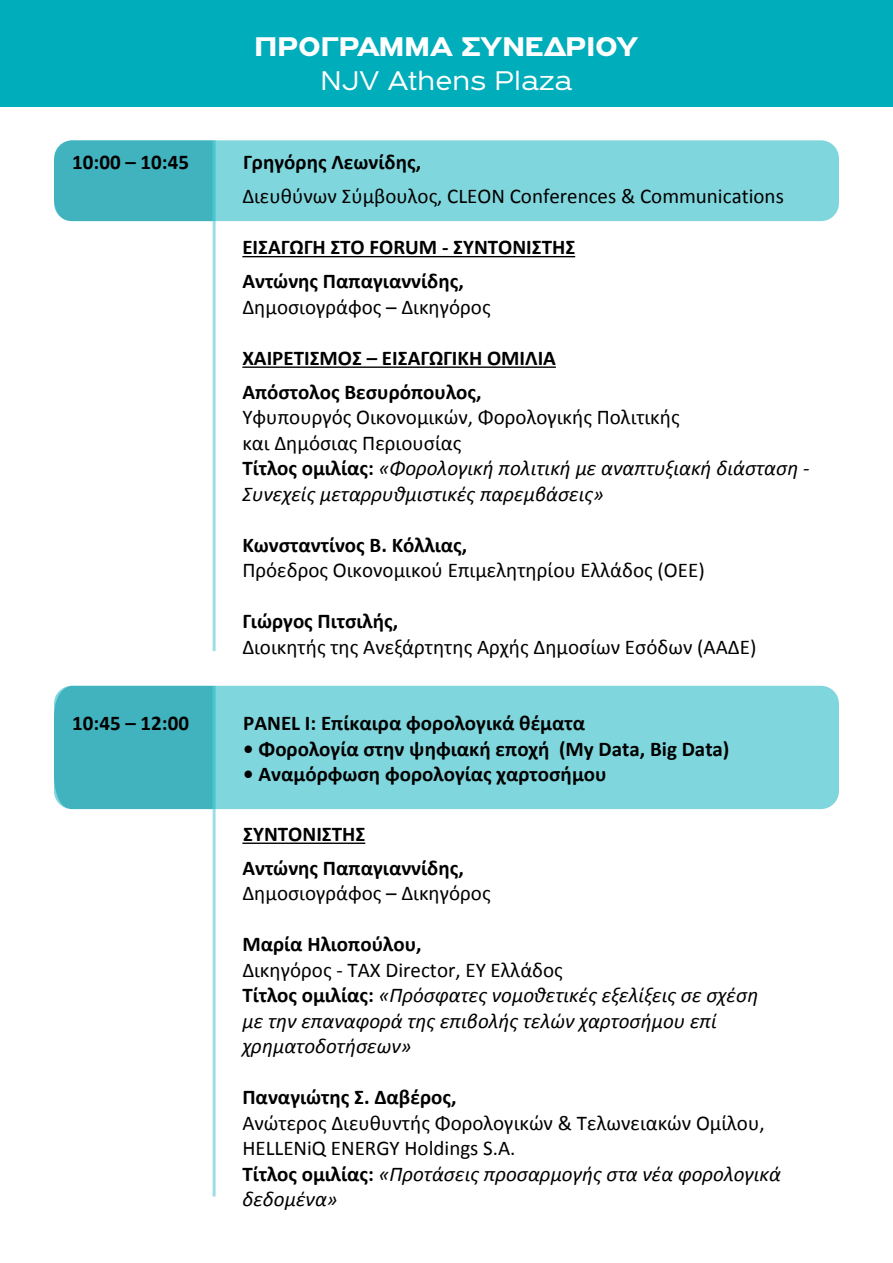
<style>
.page{position:relative;width:893px;height:1263px;background:#fff}
.page>*{position:absolute;margin:0;border:0;box-sizing:border-box;transform-origin:0 0}
.t1{font:700 28.8px "PF Grand Gothik Wide";color:#fff}
.t2{font:28.8px "PF Grand Gothik Wide";color:#fff}
.t3{font:700 21px/34px "Calibri";color:#000}
.t4{font:21px/25.5px "Calibri";color:#000}
.t5{font:italic 21px/25.5px "Calibri";color:#000}
.s1{font-style:normal}
.s2{font-weight:700;font-style:normal}
.s3{font-weight:700}
.s4{font-style:italic}
</style>
<div class="page">
<div style="left:54px;top:140px;width:785px;height:81px;background:#80d6dd;border-radius:18px"></div>
<div style="left:54px;top:686px;width:785px;height:123px;background:#80d6dd;border-radius:18px"></div>
<div style="left:54px;top:140px;width:159px;height:81px;background:#40b3bf"></div>
<div style="left:54px;top:686px;width:159px;height:123px;background:#40b3bf"></div>
<hr style="left:242px;top:256px;width:333px;height:1px;background:#000">
<hr style="left:242px;top:366px;width:314px;height:2px;background:#000">
<hr style="left:242px;top:842px;width:123px;height:2px;background:#000">
<div style="left:0;top:0;width:893px;height:106px;background:#00adbb"></div>
<hr style="left:213px;top:140px;width:3px;height:511px;background:#00adbb">
<hr style="left:213px;top:686px;width:3px;height:510px;background:#00adbb">
<h1 class="t1" style="left:255px;top:29px;width:385px">ΠΡΟΓΡΑΜΜΑ ΣΥΝΕΔΡΙΟΥ</h1>
<h1 class="t2" style="left:320px;top:65px;width:254px">NJV Athens Plaza</h1>
<p class="t3" style="left:72px;top:145px;width:118px">10:00 – 10:45</p>
<p class="t3" style="left:243px;top:145px;width:179px">Γρηγόρης Λεωνίδης,</p>
<p class="t4" style="left:242px;top:183px;width:543px">Διευθύνων Σύμβουλος, CLEON Conferences &amp; Communications</p>
<p class="t3" style="left:242px;top:230px;width:334px">ΕΙΣΑΓΩΓΉ ΣΤΟ FORUM - ΣΥΝΤΟΝΙΣΤΉΣ<br>Αντώνης Παπαγιαννίδης,</p>
<p class="t4" style="left:242px;top:293px;width:250px">Δημοσιογράφος – Δικηγόρος</p>
<p class="t3" style="left:242px;top:340px;width:315px">ΧΑΙΡΕΤΙΣΜΌΣ – ΕΙΣΑΓΩΓΙΚΉ ΟΜΙΛΊΑ<br>Απόστολος Βεσυρόπουλος,</p>
<p class="t5" style="left:242px;top:404px;width:569px"><span class="s1">Υφυπουργός Οικονομικών, Φορολογικής Πολιτικής<br>και Δημόσιας Περιουσίας<br></span><span class="s2">Τίτλος ομιλίας:</span> «Φορολογική πολιτική με αναπτυξιακή διάσταση - Συνεχείς μεταρρυθμιστικές παρεμβάσεις»</p>
<p class="t3" style="left:242px;top:527px;width:226px">Κωνσταντίνος Β. Κόλλιας,</p>
<p class="t4" style="left:242px;top:557px;width:464px">Πρόεδρος Οικονομικού Επιμελητηρίου Ελλάδος (ΟΕΕ)</p>
<p class="t3" style="left:242px;top:604px;width:157px">Γιώργος Πιτσιλής,</p>
<p class="t4" style="left:242px;top:633px;width:515px">Διοικητής της Ανεξάρτητης Αρχής Δημοσίων Εσόδων (ΑΑΔΕ)</p>
<p class="t3" style="left:72px;top:706px;width:118px">10:45 – 12:00</p>
<p class="t3" style="left:243px;top:706px;width:343px">PANEL Ι: Επίκαιρα φορολογικά θέματα</p>
<p class="t3" style="left:243px;top:731px;width:488px">• Φορολογία στην ψηφιακή εποχή (My Data, Big Data)</p>
<p class="t3" style="left:243px;top:757px;width:365px">• Αναμόρφωση φορολογίας χαρτοσήμου</p>
<p class="t3" style="left:242px;top:816px;width:223px">ΣΥΝΤΟΝΙΣΤΉΣ<br>Αντώνης Παπαγιαννίδης,</p>
<p class="t4" style="left:242px;top:880px;width:250px">Δημοσιογράφος – Δικηγόρος</p>
<p class="t3" style="left:242px;top:927px;width:181px">Μαρία Ηλιοπούλου,</p>
<p class="t5" style="left:242px;top:956px;width:517px"><span class="s1">Δικηγόρος - TAX Director, EY Eλλάδος<br></span><span class="s2">Τίτλος ομιλίας:</span> «Πρόσφατες νομοθετικές εξελίξεις σε σχέση με την επαναφορά της επιβολής τελών χαρτοσήμου επί χρηματοδοτήσεων»</p>
<p class="t3" style="left:242px;top:1079px;width:216px">Παναγιώτης Σ. Δαβέρος,</p>
<p class="t4" style="left:242px;top:1109px;width:540px">Ανώτερος Διευθυντής Φορολογικών &amp; Τελωνειακών Ομίλου, HELLENiQ ENERGY Holdings S.A.<br><span class="s3">Τίτλος ομιλίας:</span> <span class="s4">«Προτάσεις προσαρμογής στα νέα φορολογικά δεδομένα»</span></p>
</div>
